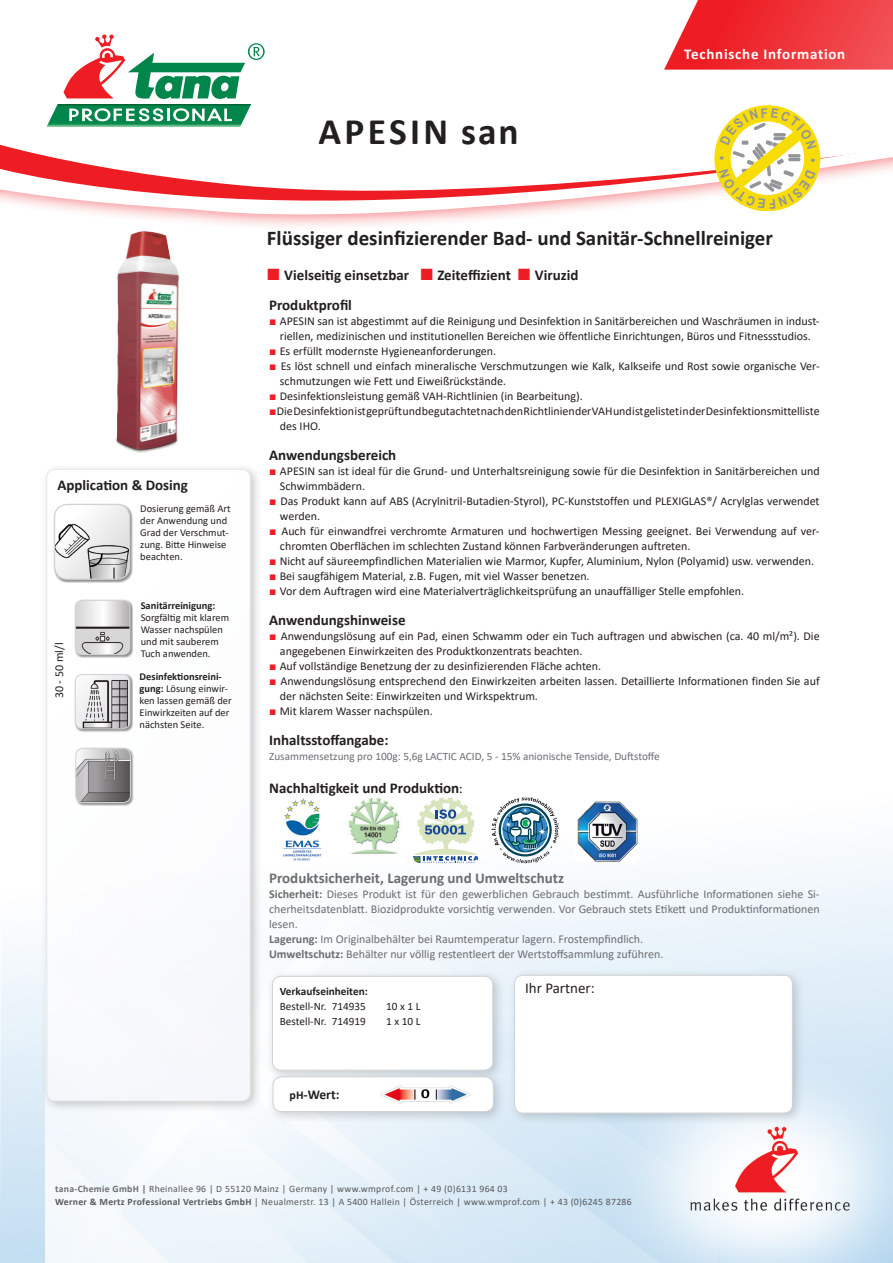
<style>
.page{position:relative;width:893px;height:1263px;background:#fff}
.page>*{position:absolute;margin:0;border:0;box-sizing:border-box;transform-origin:0 0}
.t1{font:700 37.5px "Calibri";letter-spacing:.09em;color:#231f20}
.t2{font:700 21px "Calibri";color:#231f20}
.t3{font:700 15px "Calibri";color:#231f20}
.t4{font:700 15px "Calibri";color:#6c6d70}
.t5{font:700 15px "Calibri";letter-spacing:.05em;color:#fff}
.t6{font:15px "Calibri";color:#231f20}
.t7{font:700 13.5px "Calibri";color:#231f20}
.t8{font:12px/15px "Calibri";color:#231f20}
.t9{font:12px/15px "Calibri";color:#6c6d70;text-align:justify}
.t10{font:11.25px "Calibri";color:#6c6d70}
.t11{font:11.25px "Calibri";color:#231f20}
.t12{font:700 11.25px "Calibri";color:#231f20}
.t13{font:10.5px/12px "Calibri";color:#231f20}
.t14{font:700 10.5px "Calibri";color:#231f20}
.t15{font:9.75px "Calibri";letter-spacing:.03em;color:#57585a}
.s1{font-weight:700}
.s2{font-family:"Arial";font-weight:400;font-size:24.3px;color:#ee1d23}
.s3{font-family:"Arial";color:#ee1d23}
.s4{font-family:"Minion Pro";font-weight:400}
.s5{font-size:12px}
.s6{font-weight:700;color:#6c6d70}
</style>
<div class="page">
<svg style="left:0;top:856px;width:893px;height:407px"></svg>
<svg style="left:186px;top:220px;width:269px;height:6px;fill:#fdeff0"></svg>
<svg style="left:70px;top:210px;width:709px;height:10px"></svg>
<svg style="left:0;top:144px;width:893px;height:66px"></svg>
<img style="left:45px;top:828px;width:671px;height:435px">
<img style="left:606px;top:1030px;width:287px;height:233px">
<div style="left:40px;top:463px;width:223px;height:650px;background:#231f20;opacity:.49"></div>
<div style="left:47px;top:469px;width:203px;height:632px;background:#fcfcfe;border-radius:9px"></div>
<div style="left:46px;top:469px;width:205px;height:632px;border:1px solid #d1d2d4;border-radius:9px"></div>
<svg style="left:664px;top:0;width:229px;height:70px;background:#f04247"></svg>
<svg style="left:46px;top:34px;width:219px;height:93px"></svg>
<div style="left:266px;top:970px;width:239px;height:113px;background:#231f20;opacity:.2"></div>
<div style="left:272px;top:976px;width:221px;height:94px;background:#fff;border-radius:9px"></div>
<div style="left:272px;top:976px;width:221px;height:94px;border:1px solid #d1d2d4;border-radius:9px"></div>
<div style="left:508px;top:969px;width:297px;height:156px;background:#231f20;opacity:.2"></div>
<div style="left:515px;top:975px;width:277px;height:138px;background:#fff;border-radius:9px"></div>
<div style="left:514px;top:975px;width:279px;height:138px;border:1px solid #d1d2d4;border-radius:9px"></div>
<div style="left:53px;top:503px;width:80px;height:80px;background:#231f20;opacity:.5"></div>
<img style="left:55px;top:504px;width:75px;height:75px">
<div style="left:54px;top:504px;width:76px;height:76px;border:1px solid #d1d2d4;border-radius:13px"></div>
<img style="left:116px;top:231px;width:63px;height:222px">
<div style="left:269px;top:797px;width:66px;height:66px;background:#fff;border-radius:8px"></div>
<img style="left:283px;top:798px;width:39px;height:63px">
<div style="left:340px;top:797px;width:66px;height:66px;background:#fff;border-radius:8px"></div>
<img style="left:348px;top:798px;width:52px;height:56px">
<svg style="left:413px;top:797px;width:66px;height:66px"></svg>
<svg style="left:492px;top:797px;width:67px;height:66px"></svg>
<img style="left:574px;top:801px;width:66px;height:62px">
<div style="left:75px;top:599px;width:58px;height:59px;background:#231f20;opacity:.5"></div>
<img style="left:75px;top:600px;width:55px;height:54px">
<div style="left:75px;top:600px;width:55px;height:55px;border:1px solid #d1d2d4;border-radius:7px"></div>
<div style="left:75px;top:674px;width:58px;height:58px;background:#231f20;opacity:.5"></div>
<img style="left:75px;top:674px;width:55px;height:55px">
<div style="left:75px;top:674px;width:55px;height:55px;border:1px solid #d1d2d4;border-radius:7px"></div>
<div style="left:75px;top:747px;width:59px;height:59px;background:#231f20;opacity:.5"></div>
<img style="left:76px;top:748px;width:54px;height:54px">
<div style="left:76px;top:748px;width:55px;height:55px;border:1px solid #d1d2d4;border-radius:7px"></div>
<div style="left:267px;top:1070px;width:239px;height:54px;background:#231f20;opacity:.2"></div>
<div style="left:273px;top:1077px;width:220px;height:34px;background:#fff;border-radius:9px"></div>
<div style="left:273px;top:1076px;width:221px;height:36px;border:1px solid #d1d2d4;border-radius:9px"></div>
<img style="left:380px;top:1085px;width:91px;height:19px">
<svg style="left:714px;top:105px;width:106px;height:105px"></svg>
<p class="t1" style="left:319px;top:105px;width:202px">APESIN san</p>
<p class="t5" style="left:684px;top:43px;width:163px">Technische Information</p>
<p class="t3" style="left:57px;top:474px;width:132px">Application &amp; Dosing</p>
<p class="t8" style="left:51px;top:698px;width:57px;rotate:-90deg">30 - 50 ml/l</p>
<p class="t13" style="left:140px;top:502px;width:92px">Dosierung gemäß Art der Anwendung und<br>Grad der Verschmut&shy;zung. Bitte Hinweise beachten.</p>
<p class="t14" style="left:141px;top:598px;width:76px">Sanitärreinigung:</p>
<p class="t13" style="left:141px;top:611px;width:90px">Sorgfältig mit klarem<br>Wasser nachspülen und mit sauberem<br>Tuch anwenden.</p>
<p class="t13" style="left:140px;top:670px;width:94px"><span class="s1">Desinfektionsreini&shy;gung:</span> Lösung einwir&shy;ken lassen gemäß der<br>Einwirkzeiten auf der nächsten Seite.</p>
<p class="t2" style="left:267px;top:223px;width:507px">Flüssiger desinfizierender Bad- und Sanitär-Schnellreiniger</p>
<p class="t3" style="left:266px;top:264px;width:314px"><span class="s2">■</span> Vielseitig einsetzbar <span class="s2">■</span> Zeiteffizient <span class="s2">■</span> Viruzid</p>
<p class="t3" style="left:269px;top:294px;width:84px">Produktprofil</p>
<p class="t8" style="left:269px;top:313px;width:552px;text-align:center"><span class="s3">■</span> APESIN san ist abgestimmt auf die Reinigung und Desinfektion in Sanitärbereichen und Waschräumen in indust&shy;riellen, medizinischen und institutionellen Bereichen wie öffentliche Einrichtungen, Büros und Fitnessstudios.</p>
<p class="t8" style="left:269px;top:343px;width:229px"><span class="s3">■</span> Es erfüllt modernste Hygieneanforderungen.</p>
<p class="t8" style="left:280px;top:358px;width:541px;text-indent:-11px"><span class="s3">■</span> Es löst schnell und einfach mineralische Verschmutzungen wie Kalk, Kalkseife und Rost sowie organische Ver&shy;schmutzungen wie Fett und Eiweißrückstände.</p>
<p class="t8" style="left:269px;top:388px;width:315px"><span class="s3">■</span> Desinfektionsleistung gemäß VAH-Richtlinien (in Bearbeitung).</p>
<p class="t8" style="left:280px;top:403px;width:541px;text-indent:-11px"><span class="s3">■</span>Die Desinfektion ist geprüft und begutachtet nach den Richtlinien der VAH und ist gelistet in der Desinfektionsmittelliste des IHO.</p>
<p class="t3" style="left:269px;top:444px;width:129px">Anwendungsbereich</p>
<p class="t8" style="left:280px;top:463px;width:541px;text-indent:-11px"><span class="s3">■</span> APESIN san ist ideal für die Grund- und Unterhaltsreinigung sowie für die Desinfektion in Sanitärbereichen und<br>Schwimmbädern.</p>
<p class="t8" style="left:280px;top:493px;width:541px;text-indent:-11px"><span class="s3">■</span> Das Produkt kann auf ABS (Acrylnitril-Butadien-Styrol), PC-Kunststoffen und PLEXIGLAS®/ Acrylglas verwendet werden.</p>
<p class="t8" style="left:280px;top:523px;width:541px;text-indent:-11px"><span class="s3">■</span> Auch für einwandfrei verchromte Armaturen und hochwertigen Messing geeignet. Bei Verwendung auf ver&shy;chromten Oberflächen im schlechten Zustand können Farbveränderungen auftreten.</p>
<p class="t8" style="left:269px;top:553px;width:546px"><span class="s3">■</span> Nicht auf säureempfindlichen Materialien wie Marmor, Kupfer, Aluminium, Nylon (Polyamid) usw. verwenden.</p>
<p class="t8" style="left:269px;top:568px;width:322px"><span class="s3">■</span> Bei saugfähigem Material, z.B. Fugen, mit viel Wasser benetzen.</p>
<p class="t8" style="left:269px;top:583px;width:476px"><span class="s3">■</span> Vor dem Auftragen wird eine Materialverträglichkeitsprüfung an unauffälliger Stelle empfohlen.</p>
<p class="t3" style="left:269px;top:609px;width:138px">Anwendungshinweise</p>
<p class="t8" style="left:280px;top:628px;width:541px;text-indent:-11px"><span class="s3">■</span> Anwendungslösung auf ein Pad, einen Schwamm oder ein Tuch auftragen und abwischen (ca. 40 ml/m²). Die angegebenen Einwirkzeiten des Produktkonzentrats beachten.</p>
<p class="t8" style="left:269px;top:658px;width:334px"><span class="s3">■</span> Auf vollständige Benetzung der zu desinfizierenden Fläche achten.</p>
<p class="t8" style="left:280px;top:673px;width:541px;text-indent:-11px"><span class="s3">■</span> Anwendungslösung entsprechend den Einwirkzeiten arbeiten lassen. Detaillierte Informationen finden Sie auf der nächsten Seite: Einwirkzeiten und Wirkspektrum.</p>
<p class="t8" style="left:269px;top:703px;width:165px"><span class="s3">■</span> Mit klarem Wasser nachspülen.</p>
<p class="t3" style="left:269px;top:729px;width:121px">Inhaltsstoffangabe:</p>
<p class="t10" style="left:269px;top:748px;width:392px">Zusammensetzung pro 100g: 5,6g LACTIC ACID, 5 - 15% anionische Tenside, Duftstoffe</p>
<p class="t3" style="left:269px;top:777px;width:195px">Nachhaltigkeit und Produktion<span class="s4">:</span></p>
<p class="t4" style="left:269px;top:867px;width:296px">Produktsicherheit, Lagerung und Umweltschutz</p>
<p class="t9" style="left:269px;top:886px;width:552px"><span class="s1">Sicherheit:</span> Dieses Produkt ist für den gewerblichen Gebrauch bestimmt. Ausführliche Informationen siehe Si&shy;cherheitsdatenblatt. Biozidprodukte vorsichtig verwenden. Vor Gebrauch stets Etikett und Produktinformationen lesen.</p>
<p class="t9" style="left:269px;top:931px;width:376px"><span class="s1">Lagerung:</span> Im Originalbehälter bei Raumtemperatur lagern. Frostempfindlich.</p>
<p class="t9" style="left:269px;top:946px;width:396px"><span class="s1">Umweltschutz:</span> Behälter nur völlig restentleert der Wertstoffsammlung zuführen.</p>
<p class="t12" style="left:280px;top:983px;width:90px">Verkaufseinheiten:</p>
<p class="t11" style="left:280px;top:999px;width:88px">Bestell-Nr. 714935</p>
<p class="t11" style="left:386px;top:999px;width:36px">10 x 1 L</p>
<p class="t11" style="left:280px;top:1014px;width:88px">Bestell-Nr. 714919</p>
<p class="t11" style="left:386px;top:1014px;width:36px">1 x 10 L</p>
<p class="t7" style="left:290px;top:1084px;width:51px"><span class="s5">pH</span>-Wert:</p>
<p class="t6" style="left:525px;top:977px;width:71px">Ihr Partner:</p>
<p class="t15" style="left:55px;top:1181px;width:454px"><span class="s6">tana-Chemie GmbH |</span> Rheinallee 96 | D 55120 Mainz | Germany | www.wmprof.com | + 49 (0)6131 964 03</p>
<p class="t15" style="left:55px;top:1195px;width:578px"><span class="s1">Werner &amp; Mertz Professional Vertriebs GmbH</span> | Neualmerstr. 13 | A 5400 Hallein | Österreich | www.wmprof.com | + 43 (0)6245 87286</p>
</div>
